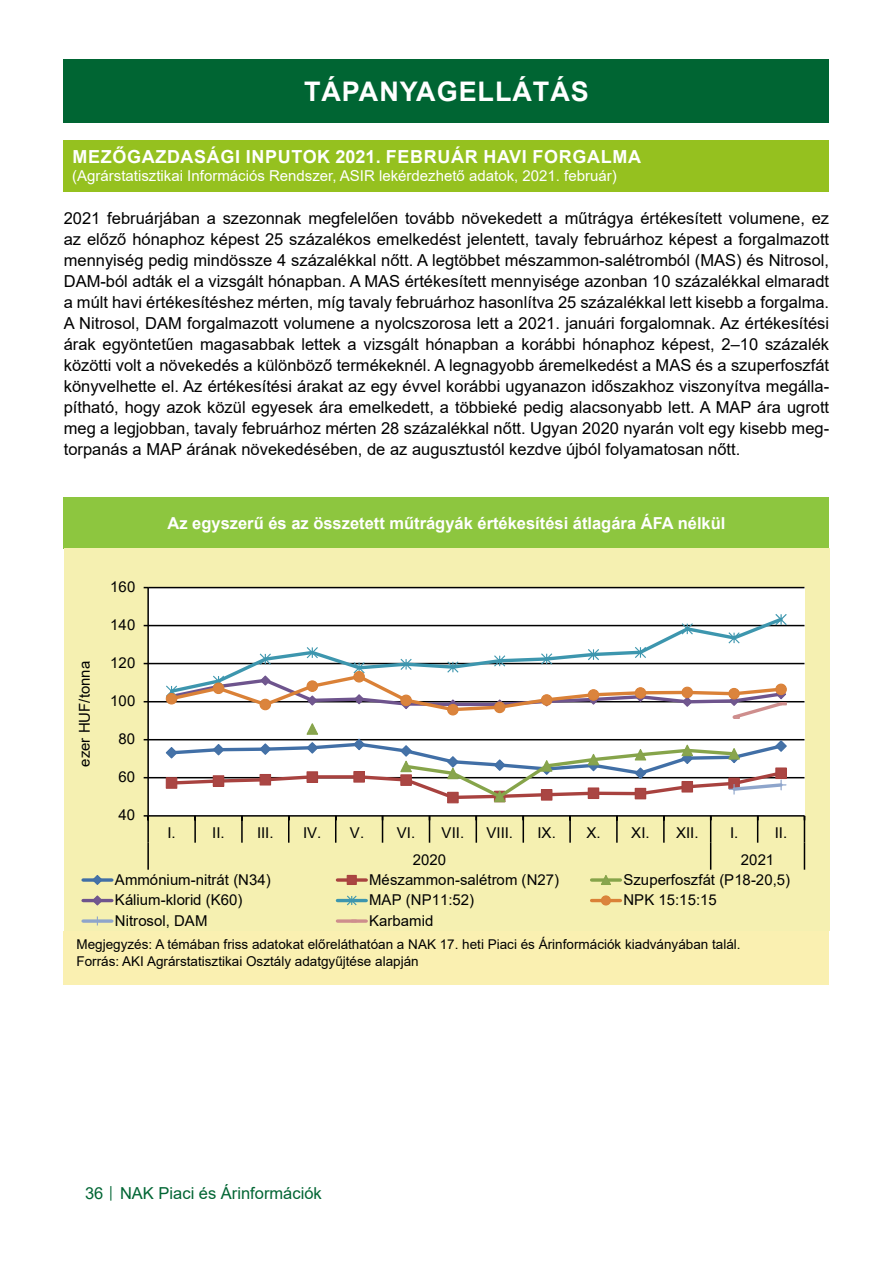
<style>
.page{position:relative;width:893px;height:1263px;background:#fff}
.page>*{position:absolute;margin:0;border:0;box-sizing:border-box;transform-origin:0 0}
.Cím_01{font:700 27px "Arial";letter-spacing:.035em;color:#fff}
.Cím_02{font:700 18px "Arial";letter-spacing:.035em;color:#fff}
.Szoveg{font:16.5px/21px "Arial";color:#000;text-align:justify}
.Tablazat_cime{font:700 16.5px "Arial";color:#fff}
.t1{font:16.5px "Arial";color:#006533}
.t2{font:15px "Arial";color:#000}
.Cím_03{font:15px "Arial";color:#fff}
.Tablazat_forrasa{font:13.5px/16.2px "Arial";color:#000}
.s1{font-size:12px}
</style>
<div class="page">
<div style="left:64px;top:60px;width:765px;height:63px;background:#006533"></div>
<div style="left:64px;top:931px;width:765px;height:54px;background:#faf0b1"></div>
<div style="left:64px;top:497px;width:765px;height:51px;background:#8dc63f"></div>
<div style="left:64px;top:140px;width:765px;height:51px;background:#95c11f"></div>
<div style="left:64px;top:548px;width:765px;height:383px;background:#f5f0b1"></div>
<div style="left:148px;top:588px;width:656px;height:228px;background:#fff"></div>
<hr style="left:148px;top:777px;width:656px;height:1px;background:#000">
<hr style="left:148px;top:739px;width:656px;height:1px;background:#000">
<hr style="left:148px;top:701px;width:656px;height:1px;background:#000">
<hr style="left:148px;top:663px;width:656px;height:1px;background:#000">
<hr style="left:148px;top:625px;width:656px;height:1px;background:#000">
<hr style="left:148px;top:587px;width:656px;height:1px;background:#000">
<hr style="left:147px;top:588px;width:2px;height:228px;background:#000">
<hr style="left:148px;top:815px;width:656px;height:2px;background:#000">
<hr style="left:147px;top:816px;width:2px;height:27px;background:#000">
<hr style="left:194px;top:816px;width:2px;height:27px;background:#000">
<hr style="left:241px;top:816px;width:2px;height:27px;background:#000">
<svg style="left:288px;top:817px;width:1px;height:26px"></svg>
<svg style="left:335px;top:817px;width:1px;height:26px"></svg>
<svg style="left:382px;top:817px;width:1px;height:26px"></svg>
<svg style="left:429px;top:817px;width:1px;height:26px"></svg>
<svg style="left:476px;top:817px;width:1px;height:26px"></svg>
<svg style="left:523px;top:817px;width:1px;height:26px"></svg>
<hr style="left:569px;top:816px;width:2px;height:27px;background:#000">
<hr style="left:616px;top:816px;width:2px;height:27px;background:#000">
<hr style="left:663px;top:816px;width:2px;height:27px;background:#000">
<svg style="left:757px;top:817px;width:1px;height:26px"></svg>
<hr style="left:147px;top:843px;width:2px;height:27px;background:#000">
<svg style="left:710px;top:817px;width:1px;height:53px"></svg>
<svg style="left:804px;top:816px;width:1px;height:54px"></svg>
<svg style="left:165px;top:614px;width:623px;height:189px"></svg>
<svg style="left:83px;top:878px;width:29px;height:4px"></svg>
<svg style="left:91px;top:875px;width:12px;height:10px"></svg>
<svg style="left:337px;top:878px;width:29px;height:4px"></svg>
<div style="left:347px;top:875px;width:10px;height:10px;background:#aa4643"></div>
<svg style="left:592px;top:878px;width:28px;height:4px"></svg>
<svg style="left:600px;top:875px;width:12px;height:10px"></svg>
<hr style="left:83px;top:899px;width:29px;height:3px;background:#6e548d">
<svg style="left:91px;top:895px;width:12px;height:11px"></svg>
<hr style="left:337px;top:899px;width:29px;height:3px;background:#3d96ae">
<svg style="left:346px;top:895px;width:12px;height:11px"></svg>
<hr style="left:592px;top:899px;width:28px;height:3px;background:#da8137">
<div style="left:601px;top:896px;width:9px;height:9px;background:#db843d;border-radius:50%"></div>
<div style="left:601px;top:895px;width:10px;height:10px;border:1px solid #da8137;border-radius:50%"></div>
<svg style="left:83px;top:919px;width:29px;height:4px"></svg>
<svg style="left:93px;top:916px;width:9px;height:9px"></svg>
<svg style="left:337px;top:919px;width:29px;height:4px"></svg>
<svg style="left:351px;top:919px;width:6px;height:3px"></svg>
<p class="Cím_01" style="left:304px;top:73px;width:286px">TÁPANYAGELLÁTÁS</p>
<p class="Cím_02" style="left:73px;top:144px;width:570px">MEZŐGAZDASÁGI INPUTOK 2021. FEBRUÁR HAVI FORGALMA</p>
<p class="Cím_03" style="left:72px;top:166px;width:546px">(Agrárstatisztikai Információs Rendszer, ASIR lekérdezhető adatok, 2021. február)</p>
<p class="Szoveg" style="left:64px;top:208px;width:767px">2021 februárjában a szezonnak megfelelően tovább növekedett a műtrágya értékesített volumene, ez az előző hónaphoz képest 25 százalékos emelkedést jelentett, tavaly februárhoz képest a forgalmazott mennyiség pedig mindössze 4 százalékkal nőtt. A legtöbbet mészammon-salétromból (MAS) és Nitrosol, DAM-ból adták el a vizsgált hónapban. A MAS értékesített mennyisége azonban 10 százalékkal elmaradt a múlt havi értékesítéshez mérten, míg tavaly februárhoz hasonlítva 25 százalékkal lett kisebb a forgalma.<br>A Nitrosol, DAM forgalmazott volumene a nyolcszorosa lett a 2021. januári forgalomnak. Az értékesítési árak egyöntetűen magasabbak lettek a vizsgált hónapban a korábbi hónaphoz képest, 2–10 százalék közötti volt a növekedés a különböző termékeknél. A legnagyobb áremelkedést a MAS és a szuperfoszfát könyvelhette el. Az értékesítési árakat az egy évvel korábbi ugyanazon időszakhoz viszonyítva megálla&shy;pítható, hogy azok közül egyesek ára emelkedett, a többieké pedig alacsonyabb lett. A MAP ára ugrott meg a legjobban, tavaly februárhoz mérten 28 százalékkal nőtt. Ugyan 2020 nyarán volt egy kisebb meg&shy;torpanás a MAP árának növekedésében, de az augusztustól kezdve újból folyamatosan nőtt.</p>
<p class="t2" style="left:74px;top:767px;width:107px;rotate:-90deg">ezer HUF/tonna</p>
<p class="t2" style="left:110px;top:577px;width:27px">160</p>
<p class="t2" style="left:110px;top:615px;width:27px">140</p>
<p class="t2" style="left:110px;top:653px;width:27px">120</p>
<p class="t2" style="left:110px;top:691px;width:27px">100</p>
<p class="t2" style="left:119px;top:729px;width:18px">80</p>
<p class="t2" style="left:119px;top:767px;width:18px">60</p>
<p class="t2" style="left:119px;top:805px;width:18px">40</p>
<p class="Tablazat_cime" style="left:168px;top:511px;width:559px">Az egyszerű és az összetett műtrágyák értékesítési átlagára ÁFA nélkül</p>
<p class="t2" style="left:167px;top:823px;width:10px">I.</p>
<p class="t2" style="left:212px;top:823px;width:63px">II. III.</p>
<p class="t2" style="left:303px;top:823px;width:63px">IV. V.</p>
<p class="t2" style="left:397px;top:823px;width:69px">VI. VII.</p>
<p class="t2" style="left:486px;top:823px;width:28px">VIII.</p>
<p class="t2" style="left:537px;top:823px;width:65px">IX. X.</p>
<p class="t2" style="left:631px;top:823px;width:69px">XI. XII.</p>
<p class="t2" style="left:730px;top:823px;width:10px">I.</p>
<p class="t2" style="left:775px;top:823px;width:14px">II.</p>
<p class="t2" style="left:413px;top:850px;width:35px">2020</p>
<p class="t2" style="left:741px;top:850px;width:35px">2021</p>
<p class="t2" style="left:115px;top:869px;width:157px">Ammónium-nitrát (N34)</p>
<p class="t2" style="left:369px;top:869px;width:191px">Mészammon-salétrom (N27)</p>
<p class="t2" style="left:623px;top:869px;width:168px">Szuperfoszfát (P18-20,5)</p>
<p class="t2" style="left:115px;top:889px;width:129px">Kálium-klorid (K60)</p>
<p class="t2" style="left:369px;top:889px;width:107px">MAP (NP11:52)</p>
<p class="t2" style="left:623px;top:889px;width:95px">NPK 15:15:15</p>
<p class="t2" style="left:115px;top:910px;width:94px">Nitrosol, DAM</p>
<p class="t2" style="left:369px;top:910px;width:66px">Karbamid</p>
<p class="Tablazat_forrasa" style="left:77px;top:936px;width:666px">Megjegyzés: A témában friss adatokat előreláthatóan a NAK 17. heti Piaci és Árinformációk kiadványában talál.<br>Forrás: AKI Agrárstatisztikai Osztály adatgyűjtése alapján</p>
<p class="t1" style="left:85px;top:1182px;width:238px">36 <span class="s1">│</span> NAK Piaci és Árinformációk</p>
</div>
